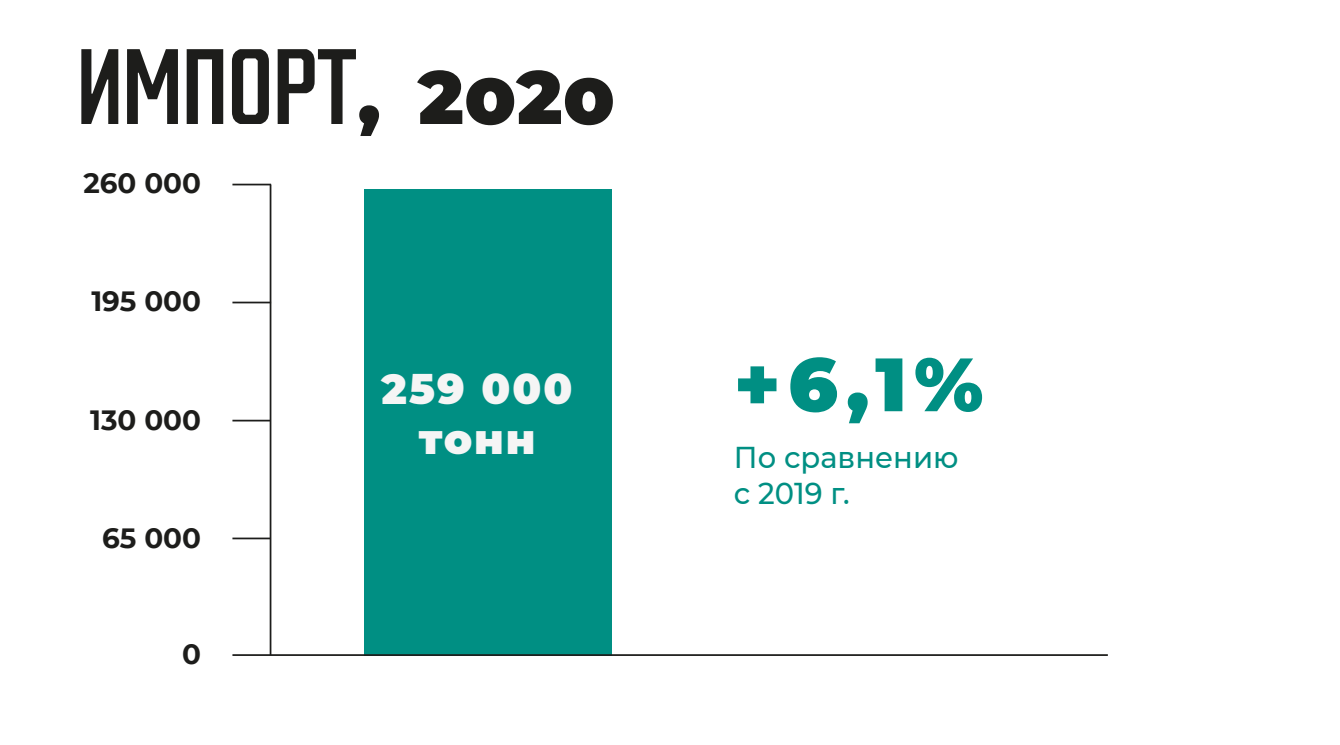
<style>
.page{position:relative;width:1340px;height:745px;background:#fff}
.page>*{position:absolute;margin:0;border:0;box-sizing:border-box;transform-origin:0 0}
.t1{font:103.77px "Countach";color:#1d1d1b}
.t2{font:900 75.34px "Montserrat";color:#008f83}
.t3{font:900 41.82px/50.1px "Montserrat";letter-spacing:.05em;color:#f5f5f5;text-align:center}
.t4{font:500 30.1px/36.1px "Montserrat";color:#008f83;scale:.96 1}
.t5{font:700 27.82px "Montserrat";color:#1d1d1b}
.s1{font-family:"Montserrat";font-weight:900;font-size:75.08px}
</style>
<div class="page">
<div style="left:365px;top:189px;width:247px;height:466px;background:#008f83"></div>
<hr style="left:232px;top:653px;width:875px;height:2px;background:#1d1d1b">
<hr style="left:270px;top:184px;width:1px;height:470px;background:#1d1d1b">
<hr style="left:232px;top:419px;width:38px;height:2px;background:#1d1d1b">
<hr style="left:232px;top:301px;width:39px;height:2px;background:#1d1d1b">
<hr style="left:232px;top:183px;width:39px;height:2px;background:#1d1d1b">
<hr style="left:232px;top:537px;width:38px;height:2px;background:#1d1d1b">
<h1 class="t1" style="left:77px;top:20px;width:540px">ИМПОРТ<span class="s1">, 2020</span></h1>
<p class="t5" style="left:84px;top:163px;width:119px">260 000</p>
<p class="t5" style="left:91px;top:281px;width:111px">195 000</p>
<p class="t5" style="left:90px;top:400px;width:112px">130 000</p>
<p class="t5" style="left:102px;top:518px;width:100px">65 000</p>
<p class="t5" style="left:182px;top:633px;width:20px">0</p>
<h3 class="t3" style="left:381px;top:361px;width:192px">259 000 тонн</h3>
<h2 class="t2" style="left:734px;top:327px;width:251px">+6,1%</h2>
<p class="t4" style="left:734px;top:437px;width:235px">По сравнению с 2019 г.</p>
</div>
